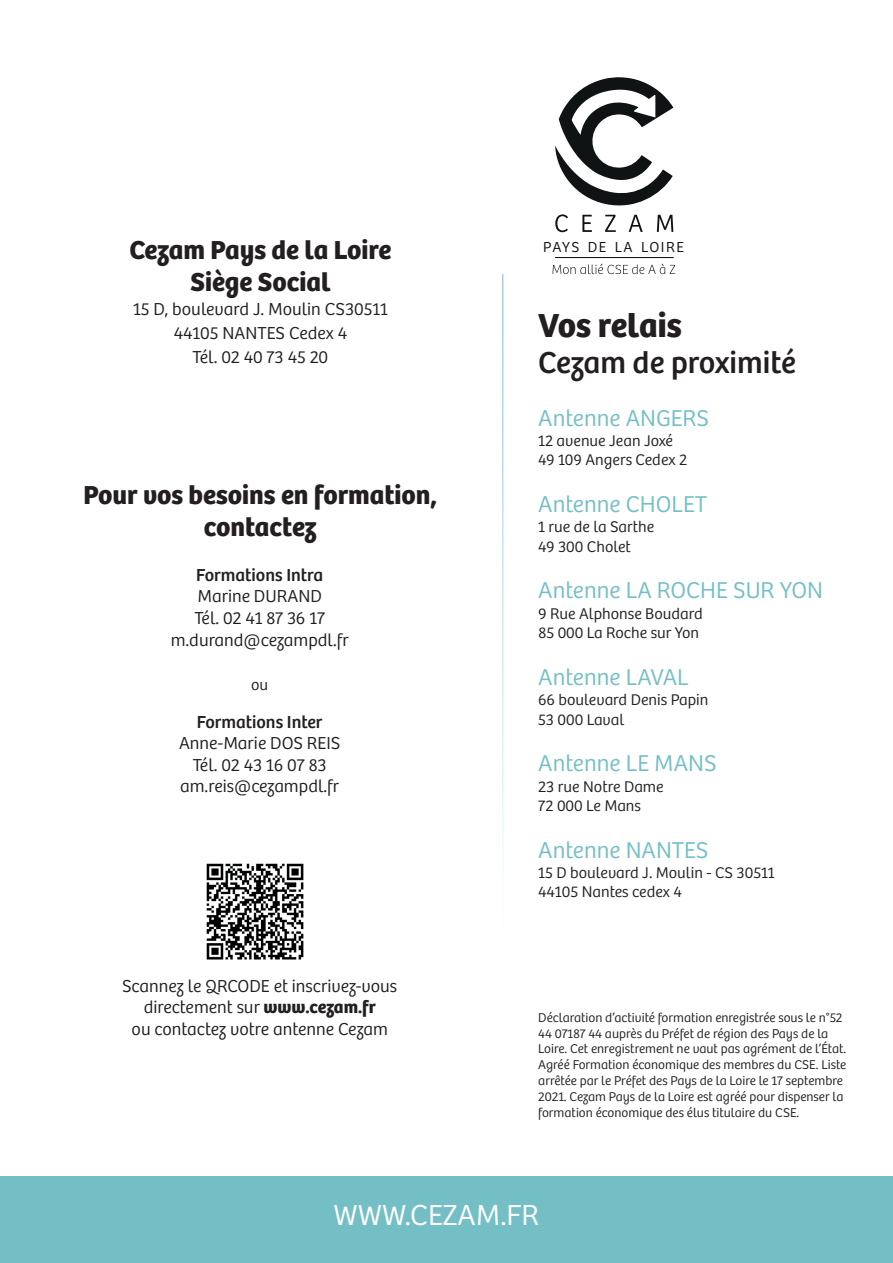
<style>
.page{position:relative;width:893px;height:1263px;background:#fff}
.page>*{position:absolute;margin:0;border:0;box-sizing:border-box;transform-origin:0 0}
.t1{font:700 34.5px "Bree";color:#231f20}
.t2{font:31.5px "Bree";color:#231f20}
.t3{font:300 30px "Bree";color:#fff}
.t4{font:700 27px/32.4px "Bree";color:#231f20;text-align:center}
.t5{font:300 23.7px "Bree";color:#74bfc5}
.t6{font:300 18px/21.6px "Bree";color:#231f20;text-align:center}
.t7{font:18px "Bree";color:#231f20}
.t8{font:300 16.05px/19.4px "Bree";color:#231f20}
.t9{font:300 15px "Bree";letter-spacing:.1em;color:#0f1314}
.t10{font:300 13.2px/15.9px "Bree";color:#231f20}
.s1{font-weight:700}
</style>
<div class="page">
<div style="left:0;top:1176px;width:893px;height:87px;background:#74bfc5"></div>
<svg style="left:555px;top:77px;width:118px;height:155px"></svg>
<hr style="left:555px;top:257px;width:118px;height:1px;background:#0f1314">
<svg style="left:552px;top:264px;width:123px;height:10px"></svg>
<img style="left:206px;top:863px;width:98px;height:97px">
<hr style="left:502px;top:274px;width:1px;height:658px;background:#74bfc5">
<h3 class="t4" style="left:129px;top:231px;width:264px">Cezam Pays de la Loire<br>Siège Social</h3>
<h3 class="t6" style="left:133px;top:296px;width:256px;line-height:24px">15 D, boulevard J. Moulin CS30511<br>44105 NANTES Cedex 4<br>Tél. 02 40 73 45 20</h3>
<h3 class="t4" style="left:83px;top:476px;width:355px">Pour vos besoins en formation, contactez</h3>
<h3 class="t7" style="left:196px;top:561px;width:128px">Formations Intra</h3>
<h3 class="t6" style="left:171px;top:584px;width:180px">Marine DURAND<br>Tél. 02 41 87 36 17 m.durand@cezampdl.fr</h3>
<p class="t8" style="left:251px;top:674px;width:19px">ou</p>
<h3 class="t7" style="left:197px;top:708px;width:127px">Formations Inter</h3>
<h3 class="t6" style="left:179px;top:731px;width:163px">Anne-Marie DOS REIS<br>Tél. 02 43 16 07 83 am.reis@cezampdl.fr</h3>
<h3 class="t6" style="left:122px;top:974px;width:277px">Scannez le QRCODE et inscrivez-vous directement sur <span class="s1">www.cezam.fr<br></span>ou contactez votre antenne Cezam</h3>
<p class="t9" style="left:543px;top:236px;width:142px">PAYS DE LA LOIRE</p>
<h1 class="t1" style="left:538px;top:298px;width:145px">Vos relais</h1>
<h2 class="t2" style="left:538px;top:338px;width:259px">Cezam de proximité</h2>
<h3 class="t5" style="left:538px;top:400px;width:172px">Antenne ANGERS</h3>
<p class="t8" style="left:538px;top:430px;width:150px">12 avenue Jean Joxé<br>49 109 Angers Cedex 2</p>
<h3 class="t5" style="left:538px;top:487px;width:170px">Antenne CHOLET</h3>
<p class="t8" style="left:538px;top:516px;width:118px">1 rue de la Sarthe<br>49 300 Cholet</p>
<h3 class="t5" style="left:538px;top:573px;width:286px">Antenne LA ROCHE SUR YON</h3>
<p class="t8" style="left:538px;top:603px;width:166px">9 Rue Alphonse Boudard<br>85 000 La Roche sur Yon</p>
<h3 class="t5" style="left:538px;top:660px;width:152px">Antenne LAVAL</h3>
<p class="t8" style="left:538px;top:689px;width:172px">66 boulevard Denis Papin<br>53 000 Laval</p>
<h3 class="t5" style="left:538px;top:746px;width:180px">Antenne LE MANS</h3>
<p class="t8" style="left:538px;top:776px;width:127px">23 rue Notre Dame<br>72 000 Le Mans</p>
<h3 class="t5" style="left:538px;top:832px;width:172px">Antenne NANTES</h3>
<p class="t8" style="left:538px;top:862px;width:238px">15 D boulevard J. Moulin - CS 30511<br>44105 Nantes cedex 4</p>
<p class="t10" style="left:538px;top:1008px;width:310px">Déclaration d’activité formation enregistrée sous le n°52<br>44 07187 44 auprès du Préfet de région des Pays de la Loire. Cet enregistrement ne vaut pas agrément de l’État.<br>Agréé Formation économique des membres du CSE. Liste arrêtée par le Préfet des Pays de la Loire le 17 septembre 2021. Cezam Pays de la Loire est agréé pour dispenser la formation économique des élus titulaire du CSE.</p>
<h3 class="t3" style="left:333px;top:1193px;width:207px">WWW.CEZAM.FR</h3>
</div>
